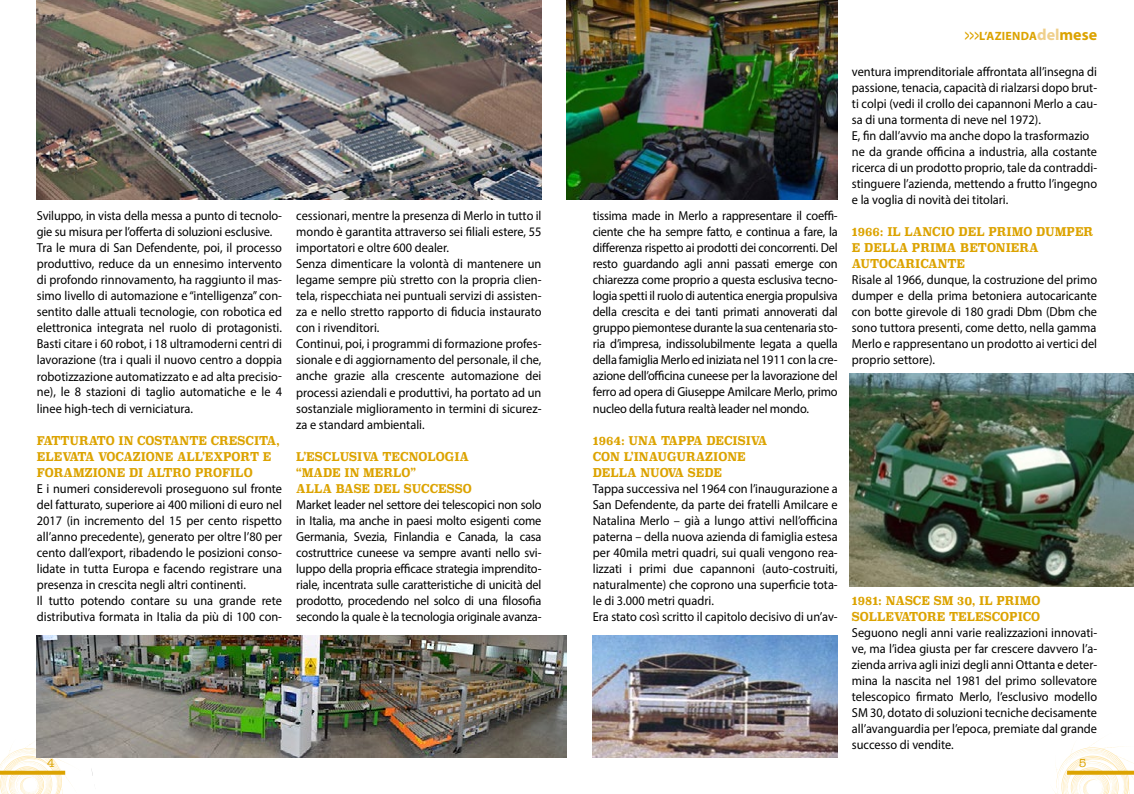
<style>
.page{position:relative;width:1134px;height:794px;background:#fff}
.page>*{position:absolute;margin:0;border:0;box-sizing:border-box;transform-origin:0 0}
.t1{font:13px/16px "Myriad Pro";color:#000;scale:.95 1}
.t2{font:700 12px/16px "Superclarendon";color:#dca300;scale:.9 1}
.t3{font:700 12px "Myriad Pro";letter-spacing:.02em;color:#dca300}
.t4{font:12px "American Typewriter";color:#dca300}
.s1{font-size:16px}
.s2{font-size:16px;color:#efcf8b}
</style>
<div class="page">
<svg style="left:0;top:735px;width:82px;height:59px"></svg>
<svg style="left:1055px;top:740px;width:79px;height:54px"></svg>
<svg style="left:0;top:770px;width:65px;height:4px"></svg>
<svg style="left:1067px;top:770px;width:67px;height:4px"></svg>
<img style="left:37px;top:0;width:504px;height:200px">
<img style="left:37px;top:635px;width:530px;height:122px">
<img style="left:567px;top:0;width:271px;height:200px">
<img style="left:593px;top:635px;width:245px;height:122px">
<img style="left:850px;top:373px;width:284px;height:213px">
<p class="t1" style="left:37px;top:208px;width:260px">Sviluppo, in vista della messa a punto di tecnolo&shy;gie su misura per l’offerta di soluzioni esclusive.<br>Tra le mura di San Defendente, poi, il processo produttivo, reduce da un ennesimo intervento di profondo rinnovamento, ha raggiunto il mas&shy;simo livello di automazione e “intelligenza” con&shy;sentito dalle attuali tecnologie, con robotica ed elettronica integrata nel ruolo di protagonisti.<br>Basti citare i 60 robot, i 18 ultramoderni centri di lavorazione (tra i quali il nuovo centro a doppia robotizzazione automatizzato e ad alta precisio&shy;ne), le 8 stazioni di taglio automatiche e le 4 linee high-tech di verniciatura.</p>
<p class="t2" style="left:37px;top:433px;width:272px">FATTURATO IN COSTANTE CRESCITA,<br>ELEVATA VOCAZIONE ALL’EXPORT E<br>FORAMZIONE DI ALTRO PROFILO</p>
<p class="t1" style="left:37px;top:480px;width:260px">E i numeri considerevoli proseguono sul fronte del fatturato, superiore ai 400 milioni di euro nel 2017 (in incremento del 15 per cento rispetto all’anno precedente), generato per oltre l’80 per cento dall’export, ribadendo le posizioni conso&shy;lidate in tutta Europa e facendo registrare una presenza in crescita negli altri continenti.<br>Il tutto potendo contare su una grande rete distributiva formata in Italia da più di 100 con-</p>
<p class="t1" style="left:296px;top:208px;width:260px">cessionari, mentre la presenza di Merlo in tutto il mondo è garantita attraverso sei filiali estere, 55 importatori e oltre 600 dealer.<br>Senza dimenticare la volontà di mantenere un legame sempre più stretto con la propria clien&shy;tela, rispecchiata nei puntuali servizi di assisten&shy;za e nello stretto rapporto di fiducia instaurato con i rivenditori.<br>Continui, poi, i programmi di formazione profes&shy;sionale e di aggiornamento del personale, il che, anche grazie alla crescente automazione dei processi aziendali e produttivi, ha portato ad un sostanziale miglioramento in termini di sicurez&shy;za e standard ambientali.</p>
<p class="t2" style="left:296px;top:449px;width:197px">L’ESCLUSIVA TECNOLOGIA “MADE IN MERLO”<br>ALLA BASE DEL SUCCESSO</p>
<p class="t1" style="left:296px;top:496px;width:260px;text-align:justify">Market leader nel settore dei telescopici non solo in Italia, ma anche in paesi molto esigenti come Germania, Svezia, Finlandia e Canada, la casa costruttrice cuneese va sempre avanti nello svi&shy;luppo della propria efficace strategia imprendito&shy;riale, incentrata sulle caratteristiche di unicità del prodotto, procedendo nel solco di una filosofia secondo la quale è la tecnologia originale avanza-</p>
<p class="t1" style="left:593px;top:208px;width:259px;text-align:justify">tissima made in Merlo a rappresentare il coeffi&shy;ciente che ha sempre fatto, e continua a fare, la differenza rispetto ai prodotti dei concorrenti. Del resto guardando agli anni passati emerge con chiarezza come proprio a questa esclusiva tecno&shy;logia spetti il ruolo di autentica energia propulsiva della crescita e dei tanti primati annoverati dal gruppo piemontese durante la sua centenaria sto&shy;ria d’impresa, indissolubilmente legata a quella della famiglia Merlo ed iniziata nel 1911 con la cre&shy;azione dell’officina cuneese per la lavorazione del ferro ad opera di Giuseppe Amilcare Merlo, primo nucleo della futura realtà leader nel mondo.</p>
<p class="t2" style="left:593px;top:433px;width:195px">1964: UNA TAPPA DECISIVA<br>CON L’INAUGURAZIONE<br>DELLA NUOVA SEDE</p>
<p class="t1" style="left:593px;top:480px;width:259px">Tappa successiva nel 1964 con l’inaugurazione a San Defendente, da parte dei fratelli Amilcare e Natalina Merlo – già a lungo attivi nell’officina paterna – della nuova azienda di famiglia estesa per 40mila metri quadri, sui quali vengono rea&shy;lizzati i primi due capannoni (auto-costruiti, naturalmente) che coprono una superficie tota&shy;le di 3.000 metri quadri.<br>Era stato così scritto il capitolo decisivo di un’av-</p>
<p class="t3" style="left:965px;top:28px;width:134px"><span class="s1">&gt;&gt;&gt;</span>L’AZIENDA<span class="s2">del</span><span class="s1">mese</span></p>
<p class="t1" style="left:852px;top:64px;width:260px">ventura imprenditoriale affrontata all’insegna di passione, tenacia, capacità di rialzarsi dopo brut&shy;ti colpi (vedi il crollo dei capannoni Merlo a cau&shy;sa di una tormenta di neve nel 1972).<br>E, fin dall’avvio ma anche dopo la trasformazio ne da grande officina a industria, alla costante ricerca di un prodotto proprio, tale da contraddi&shy;stinguere l’azienda, mettendo a frutto l’ingegno e la voglia di novità dei titolari.</p>
<p class="t2" style="left:852px;top:225px;width:270px">1966: IL LANCIO DEL PRIMO DUMPER<br>E DELLA PRIMA BETONIERA<br>AUTOCARICANTE</p>
<p class="t1" style="left:852px;top:272px;width:260px;text-align:justify">Risale al 1966, dunque, la costruzione del primo dumper e della prima betoniera autocaricante con botte girevole di 180 gradi Dbm (Dbm che sono tuttora presenti, come detto, nella gamma Merlo e rappresentano un prodotto ai vertici del proprio settore).</p>
<p class="t2" style="left:852px;top:593px;width:211px">1981: NASCE SM 30, IL PRIMO<br>SOLLEVATORE TELESCOPICO</p>
<p class="t1" style="left:852px;top:624px;width:260px;text-align:justify">Seguono negli anni varie realizzazioni innovati&shy;ve, ma l’idea giusta per far crescere davvero l’a&shy;zienda arriva agli inizi degli anni Ottanta e deter&shy;mina la nascita nel 1981 del primo sollevatore telescopico firmato Merlo, l’esclusivo modello SM 30, dotato di soluzioni tecniche decisamente all’avanguardia per l’epoca, premiate dal grande successo di vendite.</p>
<p class="t4" style="left:47px;top:754px;width:9px">4</p>
<p class="t4" style="left:1079px;top:754px;width:9px">5</p>
</div>
